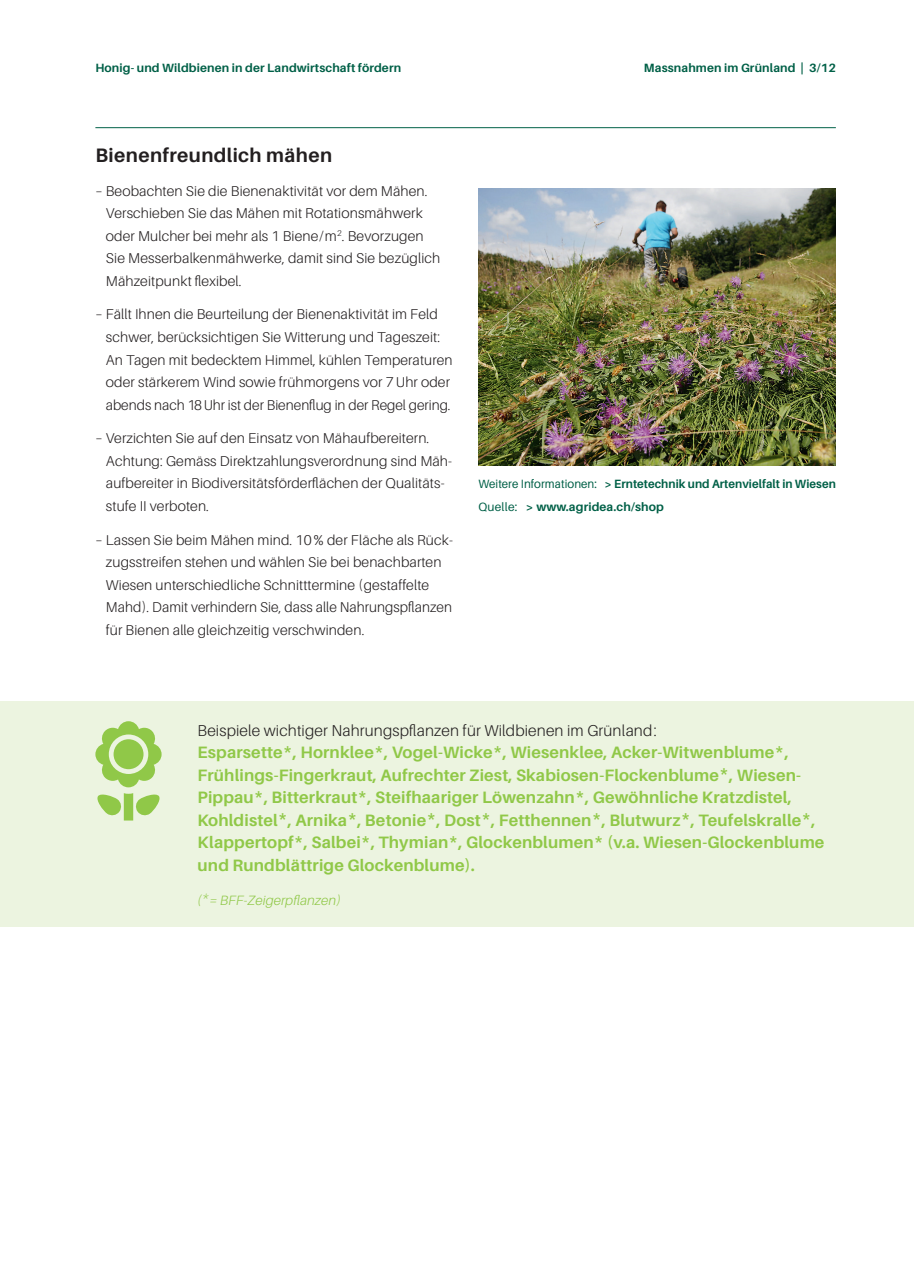
<style>
.page{position:relative;width:914px;height:1288px;background:#fff}
.page>*{position:absolute;margin:0;border:0;box-sizing:border-box;transform-origin:0 0}
.t1{font:700 19.5px "Aileron";letter-spacing:.02em;color:#231f20}
.t2{font:700 16.5px/22.5px "Aileron";letter-spacing:.01em;color:#90c848}
.t3{font:300 15.75px "Aileron";letter-spacing:.01em;color:#231f20}
.t4{font:300 14.25px/22.5px "Aileron";letter-spacing:.01em;color:#231f20}
.t5{font:italic 300 13.5px "Aileron";letter-spacing:.01em;color:#90c848}
.t6{font:700 12px/22.5px "Aileron";letter-spacing:.01em;color:#006047;scale:.96 1}
.t7{font:700 12px "Aileron";letter-spacing:.01em;color:#006047}
.s1{font-weight:400}
</style>
<div class="page">
<div style="left:0;top:701px;width:913px;height:226px;background:#ecf4e0"></div>
<hr style="left:95px;top:127px;width:740px;height:1px;background:#006047">
<svg style="left:95px;top:721px;width:67px;height:99px"></svg>
<img style="left:478px;top:188px;width:357px;height:278px">
<p class="t7" style="left:95px;top:61px;width:307px">Honig- und Wildbienen in der Landwirtschaft fördern</p>
<p class="t7" style="left:643px;top:61px;width:193px">Massnahmen im Grünland | 3/12</p>
<h1 class="t1" style="left:95px;top:144px;width:238px">Bienenfreundlich mähen</h1>
<p class="t4" style="left:106px;top:180px;width:336px;text-indent:-11px">– Beobachten Sie die Bienenaktivität vor dem Mähen.<br>Verschieben Sie das Mähen mit Rotationsmähwerk oder Mulcher bei mehr als 1 Biene/m<sup>2</sup>. Bevorzugen Sie Messerbalkenmähwerke, damit sind Sie bezüglich Mähzeitpunkt flexibel.</p>
<p class="t4" style="left:106px;top:303px;width:348px;text-indent:-10px">– Fällt Ihnen die Beurteilung der Bienenaktivität im Feld schwer, berücksichtigen Sie Witterung und Tageszeit:<br>An Tagen mit bedecktem Himmel, kühlen Temperaturen oder stärkerem Wind sowie frühmorgens vor 7Uhr oder abends nach 18Uhr ist der Bienenflug in der Regel gering.</p>
<p class="t4" style="left:106px;top:427px;width:347px;text-indent:-11px">– Verzichten Sie auf den Einsatz von Mähaufbereitern.<br>Achtung: Gemäss Direktzahlungsverordnung sind Mäh&shy;aufbereiter in Biodiversitätsförderflächen der Qualitäts&shy;stufe II verboten.</p>
<p class="t4" style="left:106px;top:528px;width:348px;text-indent:-11px">– Lassen Sie beim Mähen mind. 10 % der Fläche als Rück&shy;zugsstreifen stehen und wählen Sie bei benachbarten Wiesen unterschiedliche Schnitttermine (gestaffelte Mahd). Damit verhindern Sie, dass alle Nahrungspflanzen für Bienen alle gleichzeitig verschwinden.</p>
<p class="t6" style="left:478px;top:473px;width:374px"><span class="s1">Weitere Informationen:</span> &gt; Erntetechnik und Artenvielfalt in Wiesen<br><span class="s1">Quelle:</span> &gt; www.agridea.ch/shop</p>
<p class="t3" style="left:197px;top:722px;width:460px">Beispiele wichtiger Nahrungspflanzen für Wildbienen im Grünland:</p>
<p class="t2" style="left:197px;top:741px;width:628px">Esparsette*, Hornklee*, Vogel-Wicke*, Wiesenklee, Acker-Witwenblume*, Frühlings-Fingerkraut, Aufrechter Ziest, Skabiosen-Flockenblume*, Wiesen-Pippau*, Bitterkraut*, Steifhaariger Löwenzahn*, Gewöhnliche Kratzdistel, Kohldistel*, Arnika*, Betonie*, Dost*, Fetthennen*, Blutwurz*, Teufelskralle*, Klappertopf*, Salbei*, Thymian*, Glockenblumen* (v.a. Wiesen-Glockenblume und Rundblättrige Glockenblume).</p>
<p class="t5" style="left:197px;top:892px;width:145px">(*= BFF-Zeigerpflanzen)</p>
</div>
